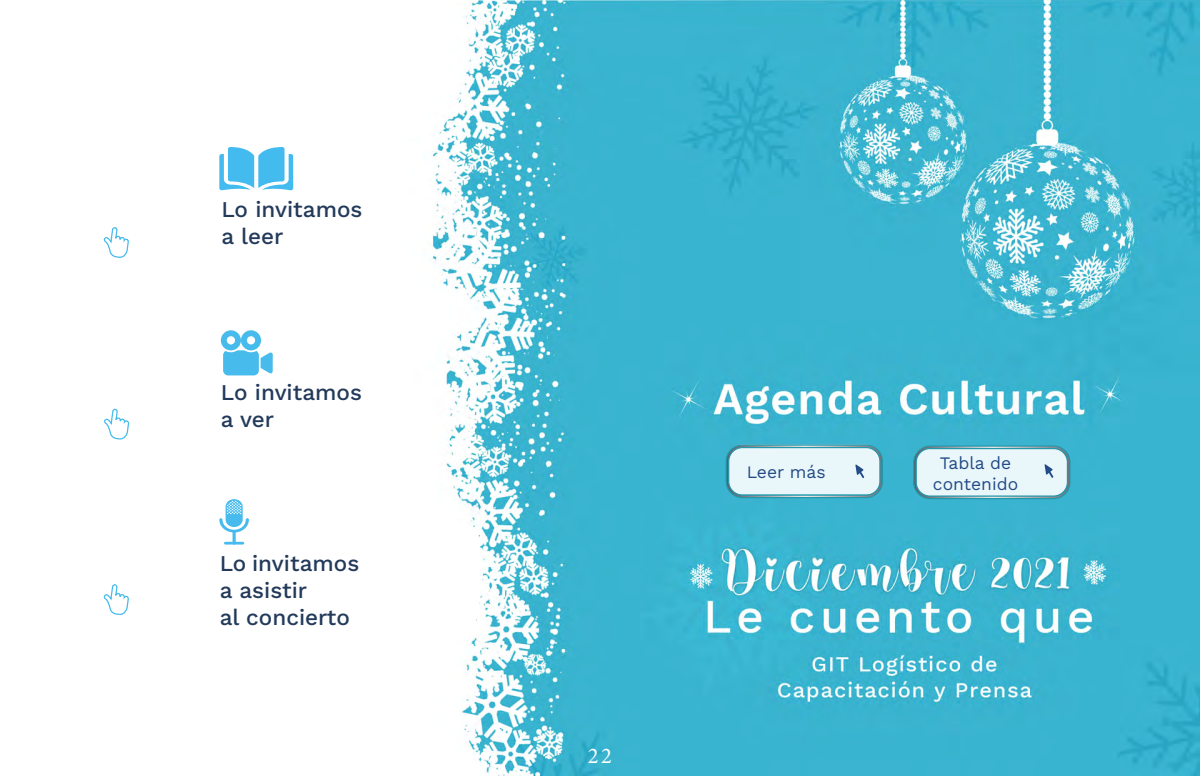
<style>
.page{position:relative;width:1200px;height:777px;background:#fff}
.page>*{position:absolute;margin:0;border:0;box-sizing:border-box;transform-origin:0 0}
.t1{font:22.5px/27px "Work Sans";color:#233a5b}
.t2{font:22.5px "Minion Pro";color:#fff}
.t3{font:17.5px/21px "Work Sans";color:#224b88;text-align:center}
.t4{font:17.5px "Work Sans";color:#224b86}
</style>
<div class="page">
<img style="left:220px;top:0;width:980px;height:775px">
<svg style="left:725px;top:443px;width:159px;height:55px;background:#c4e2e9"></svg>
<svg style="left:912px;top:444px;width:159px;height:55px;background:#c4e2e9"></svg>
<svg style="left:221px;top:330px;width:52px;height:45px"></svg>
<svg style="left:219px;top:147px;width:74px;height:43px"></svg>
<svg style="left:104px;top:408px;width:26px;height:32px"></svg>
<svg style="left:103px;top:584px;width:26px;height:31px"></svg>
<hr style="left:224px;top:541px;width:20px;height:3px;background:#47bbed">
<hr style="left:233px;top:530px;width:3px;height:14px;background:#47bbed">
<svg style="left:219px;top:499px;width:30px;height:33px"></svg>
<p class="t1" style="left:221px;top:195px;width:143px">Lo invitamos a leer</p>
<p class="t1" style="left:221px;top:377px;width:143px">Lo invitamos a ver</p>
<p class="t1" style="left:220px;top:548px;width:141px">Lo invitamos a asistir<br>al concierto</p>
<p class="t2" style="left:588px;top:740px;width:26px">22</p>
<p class="t4" style="left:747px;top:458px;width:80px">Leer más</p>
<p class="t3" style="left:933px;top:451px;width:87px">Tabla de contenido</p>
</div>
